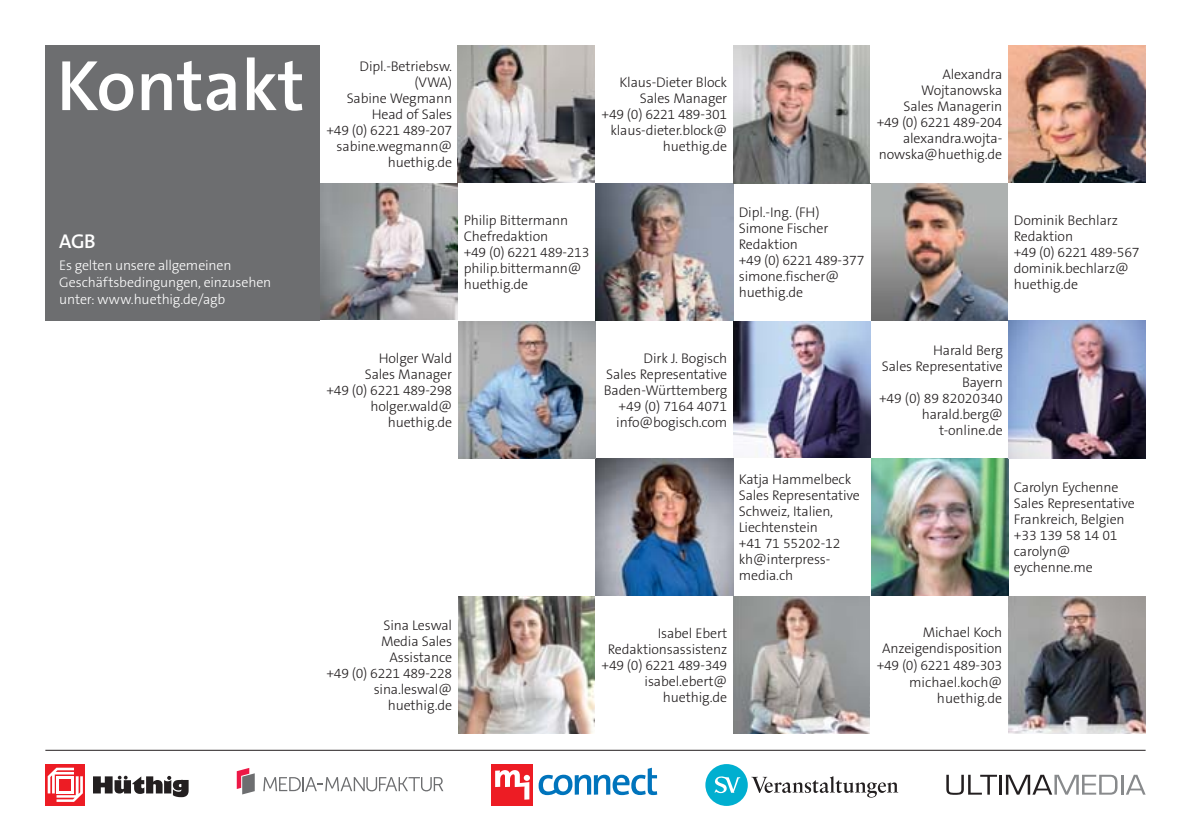
<style>
.page{position:relative;width:1191px;height:840px;background:#fff}
.page>*{position:absolute;margin:0;border:0;box-sizing:border-box;transform-origin:0 0}
.t1{font:600 72px "The Sans Os F";color:#fff}
.t2{font:600 20px "The Sans Os F";color:#fff}
.t3{font:300 14px/16px "The Sans Os F";letter-spacing:-.01em;color:#231f20;text-align:right}
.t4{font:300 14px/16.8px "The Sans Os F";letter-spacing:-.015em;color:#fff}
</style>
<div class="page">
<img style="left:733px;top:320px;width:137px;height:138px">
<div style="left:45px;top:45px;width:275px;height:275px;background:#6d6e70"></div>
<img style="left:458px;top:45px;width:137px;height:138px">
<img style="left:871px;top:458px;width:137px;height:137px">
<img style="left:320px;top:183px;width:138px;height:137px">
<img style="left:733px;top:596px;width:137px;height:137px">
<img style="left:595px;top:458px;width:138px;height:137px">
<img style="left:870px;top:183px;width:138px;height:137px">
<img style="left:595px;top:183px;width:138px;height:137px">
<img style="left:733px;top:45px;width:137px;height:138px">
<img style="left:458px;top:596px;width:137px;height:137px">
<hr style="left:45px;top:749px;width:1100px;height:1px;background:#231f20">
<svg style="left:538px;top:767px;width:119px;height:27px"></svg>
<div style="left:491px;top:763px;width:42px;height:42px;background:#ed1c24"></div>
<svg style="left:495px;top:770px;width:35px;height:29px"></svg>
<div style="left:45px;top:763px;width:40px;height:42px;background:#ed1c24"></div>
<svg style="left:48px;top:767px;width:35px;height:34px"></svg>
<div style="left:57px;top:775px;width:17px;height:18px;background:#fff"></div>
<div style="left:59px;top:778px;width:12px;height:12px;background:#ed1c24"></div>
<svg style="left:93px;top:775px;width:96px;height:21px"></svg>
<svg style="left:946px;top:774px;width:51px;height:20px"></svg>
<hr style="left:999px;top:774px;width:2px;height:20px;background:#231f20">
<svg style="left:1006px;top:774px;width:111px;height:20px"></svg>
<hr style="left:1121px;top:774px;width:2px;height:20px;background:#888a8c">
<svg style="left:1126px;top:774px;width:19px;height:20px"></svg>
<svg style="left:237px;top:768px;width:18px;height:26px"></svg>
<svg style="left:263px;top:777px;width:180px;height:14px"></svg>
<div style="left:705px;top:763px;width:43px;height:42px;background:#00afd0;border-radius:50%"></div>
<svg style="left:714px;top:776px;width:26px;height:16px"></svg>
<svg style="left:751px;top:776px;width:147px;height:21px"></svg>
<img style="left:1008px;top:45px;width:137px;height:137px">
<img style="left:458px;top:321px;width:138px;height:137px">
<img style="left:1008px;top:596px;width:137px;height:137px">
<img style="left:1008px;top:320px;width:137px;height:138px">
<h1 class="t1" style="left:57px;top:50px;width:249px">Kontakt</h1>
<p class="t3" style="left:326px;top:59px;width:127px">Dipl.-Betriebsw. (VWA)<br>Sabine Wegmann<br>Head of Sales<br>+49 (0) 6221 489-207 sabine.wegmann@ huethig.de</p>
<h2 class="t2" style="left:59px;top:231px;width:38px">AGB</h2>
<p class="t4" style="left:59px;top:257px;width:214px">Es gelten unsere allgemeinen<br>Geschäftsbedingungen, einzusehen unter: www.huethig.de/agb</p>
<p class="t3" style="left:464px;top:213px;width:127px;text-align:left">Philip Bittermann<br>Chefredaktion<br>+49 (0) 6221 489-213 philip.bittermann@ huethig.de</p>
<p class="t3" style="left:601px;top:75px;width:127px">Klaus-Dieter Block<br>Sales Manager<br>+49 (0) 6221 489-301 klaus-dieter.block@ huethig.de</p>
<p class="t3" style="left:876px;top:67px;width:127px">Alexandra<br>Wojtanowska<br>Sales Managerin<br>+49 (0) 6221 489-204 alexandra.wojta&shy;nowska@huethig.de</p>
<p class="t3" style="left:739px;top:205px;width:127px;text-align:left">Dipl.-Ing. (FH)<br>Simone Fischer<br>Redaktion<br>+49 (0) 6221 489-377 simone.fischer@ huethig.de</p>
<p class="t3" style="left:1014px;top:213px;width:127px;text-align:left">Dominik Bechlarz<br>Redaktion<br>+49 (0) 6221 489-567 dominik.bechlarz@ huethig.de</p>
<p class="t3" style="left:326px;top:350px;width:127px">Holger Wald<br>Sales Manager<br>+49 (0) 6221 489-298 holger.wald@ huethig.de</p>
<p class="t3" style="left:604px;top:350px;width:125px">Dirk J. Bogisch<br>Sales Representative<br>Baden-Württemberg +49 (0) 7164 4071 info@bogisch.com</p>
<p class="t3" style="left:879px;top:342px;width:125px">Harald Berg<br>Sales Representative<br>Bayern<br>+49 (0) 89 82020340 harald.berg@ t-online.de</p>
<p class="t3" style="left:739px;top:472px;width:122px;text-align:left">Katja Hammelbeck<br>Sales Representative<br>Schweiz, Italien,<br>Liechtenstein<br>+41 71 55202-12 kh@interpress&shy;media.ch</p>
<p class="t3" style="left:1014px;top:480px;width:122px;text-align:left">Carolyn Eychenne<br>Sales Representative<br>Frankreich, Belgien +33 139 58 14 01 carolyn@ eychenne.me</p>
<p class="t3" style="left:326px;top:617px;width:127px">Sina Leswal<br>Media Sales<br>Assistance<br>+49 (0) 6221 489-228 sina.leswal@ huethig.de</p>
<p class="t3" style="left:601px;top:625px;width:127px">Isabel Ebert<br>Redaktionsassistenz +49 (0) 6221 489-349 isabel.ebert@ huethig.de</p>
<p class="t3" style="left:876px;top:624px;width:127px;line-height:16.6px">Michael Koch<br>Anzeigendisposition +49 (0) 6221 489-303 michael.koch@ huethig.de</p>
</div>
